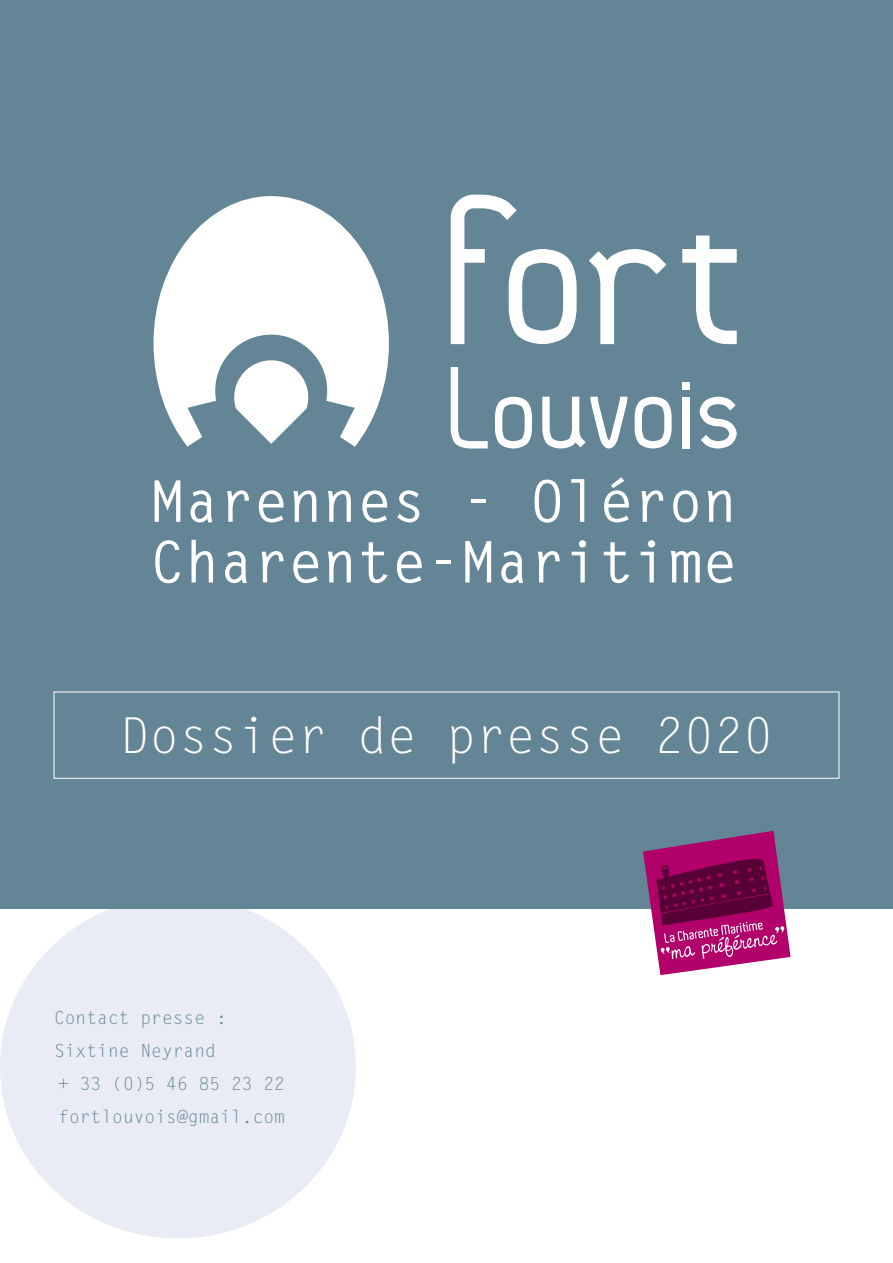
<style>
.page{position:relative;width:893px;height:1263px;background:#fff}
.page>*{position:absolute;margin:0;border:0;box-sizing:border-box;transform-origin:0 0}
.t1{font:700 57.6px/60.6px "Letter Gothic Std";color:#fff}
.t2{font:49.5px "Letter Gothic Std";color:#fff}
.t3{font:18px/33px "Letter Gothic Std";color:#648595}
</style>
<div class="page">
<div style="left:0;top:896px;width:356px;height:342px;background:#e9ecf5;border-radius:50%"></div>
<div style="left:0;top:0;width:893px;height:909px;background:#648595"></div>
<svg style="left:154px;top:196px;width:235px;height:251px;fill:#fff"></svg>
<svg style="left:234px;top:360px;width:74px;height:84px"></svg>
<svg style="left:495px;top:397px;width:37px;height:51px"></svg>
<svg style="left:700px;top:397px;width:37px;height:51px"></svg>
<svg style="left:451px;top:367px;width:37px;height:81px"></svg>
<svg style="left:542px;top:397px;width:85px;height:51px"></svg>
<svg style="left:635px;top:397px;width:37px;height:51px"></svg>
<div style="left:682px;top:382px;width:7px;height:7px;background:#fff"></div>
<div style="left:682px;top:397px;width:7px;height:51px;background:#fff"></div>
<svg style="left:589px;top:249px;width:77px;height:95px"></svg>
<svg style="left:451px;top:195px;width:126px;height:149px"></svg>
<svg style="left:682px;top:236px;width:55px;height:108px"></svg>
<svg style="left:643px;top:831px;width:147px;height:144px"></svg>
<h1 class="t1" style="left:150px;top:472px;width:588px">Marennes - Oléron<br>Charente-Maritime</h1>
<h2 class="t2" style="left:120px;top:707px;width:655px">Dossier de presse 2020</h2>
<p class="t3" style="left:54px;top:1002px;width:233px">Contact presse :<br>Sixtine Neyrand<br>+ 33 (0)5 46 85 23 22 fortlouvois@gmail.com</p>
</div>
